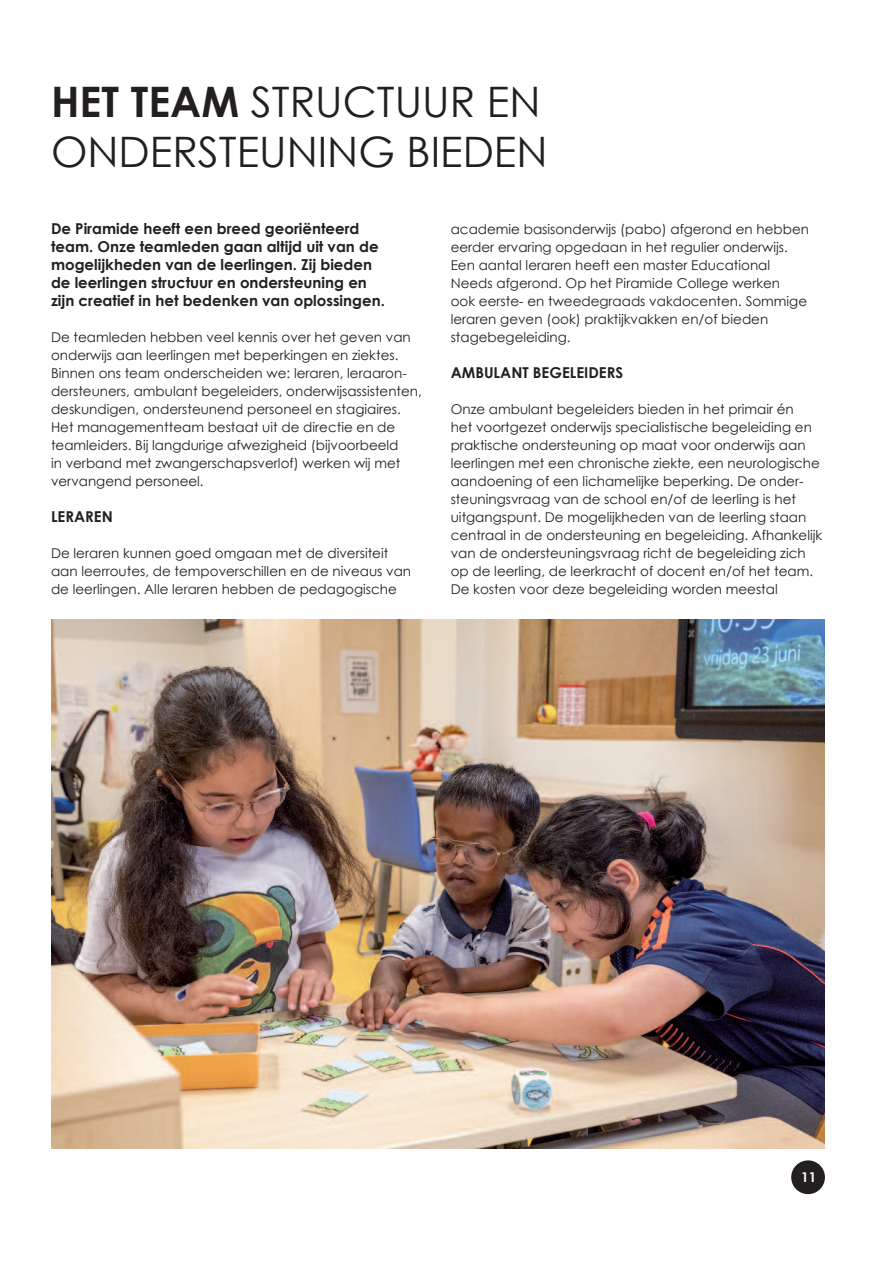
<style>
.page{position:relative;width:893px;height:1263px;background:#fff}
.page>*{position:absolute;margin:0;border:0;box-sizing:border-box;transform-origin:0 0}
.t1{font:42px/50.4px "Century Gothic";color:#231f20}
.t2{font:700 15px/18px "Century Gothic";color:#231f20}
.t3{font:13.5px/18px "Century Gothic";color:#231f20}
.t4{font:700 13.5px "Century Gothic";color:#fff}
.s1{font-weight:700}
</style>
<div class="page">
<div style="left:791px;top:1160px;width:34px;height:34px;background:#231f20;border-radius:50%"></div>
<img style="left:51px;top:619px;width:774px;height:529px">
<h1 class="t1" style="left:51px;top:75px;width:498px"><span class="s1">HET TEAM</span> STRUCTUUR EN<br>ONDERSTEUNING BIEDEN</h1>
<p class="t2" style="left:51px;top:219px;width:335px">De Piramide heeft een breed georiënteerd team. Onze teamleden gaan altijd uit van de mogelijkheden van de leerlingen. Zij bieden de leerlingen structuur en ondersteuning en zijn creatief in het bedenken van oplossingen.</p>
<p class="t3" style="left:51px;top:328px;width:372px">De teamleden hebben veel kennis over het geven van onderwijs aan leerlingen met beperkingen en ziektes.<br>Binnen ons team onderscheiden we: leraren, leraaron&shy;dersteuners, ambulant begeleiders, onderwijsassistenten, deskundigen, ondersteunend personeel en stagiaires.<br>Het managementteam bestaat uit de directie en de teamleiders. Bij langdurige afwezigheid (bijvoorbeeld<br>in verband met zwangerschapsverlof) werken wij met vervangend personeel.</p>
<p class="t2" style="left:51px;top:507px;width:63px">LERAREN</p>
<p class="t3" style="left:51px;top:544px;width:362px">De leraren kunnen goed omgaan met de diversiteit aan leerroutes, de tempoverschillen en de niveaus van de leerlingen. Alle leraren hebben de pedagogische</p>
<p class="t3" style="left:451px;top:220px;width:360px">academie basisonderwijs (pabo) afgerond en hebben eerder ervaring opgedaan in het regulier onderwijs.<br>Een aantal leraren heeft een master Educational Needs afgerond. Op het Piramide College werken<br>ook eerste- en tweedegraads vakdocenten. Sommige leraren geven (ook) praktijkvakken en/of bieden stagebegeleiding.</p>
<p class="t2" style="left:451px;top:363px;width:174px">AMBULANT BEGELEIDERS</p>
<p class="t3" style="left:451px;top:400px;width:373px">Onze ambulant begeleiders bieden in het primair én<br>het voortgezet onderwijs specialistische begeleiding en praktische ondersteuning op maat voor onderwijs aan leerlingen met een chronische ziekte, een neurologische aandoening of een lichamelijke beperking. De onder&shy;steuningsvraag van de school en/of de leerling is het uitgangspunt. De mogelijkheden van de leerling staan centraal in de ondersteuning en begeleiding. Afhankelijk van de ondersteuningsvraag richt de begeleiding zich op de leerling, de leerkracht of docent en/of het team.<br>De kosten voor deze begeleiding worden meestal</p>
<p class="t4" style="left:801px;top:1168px;width:17px">11</p>
</div>
